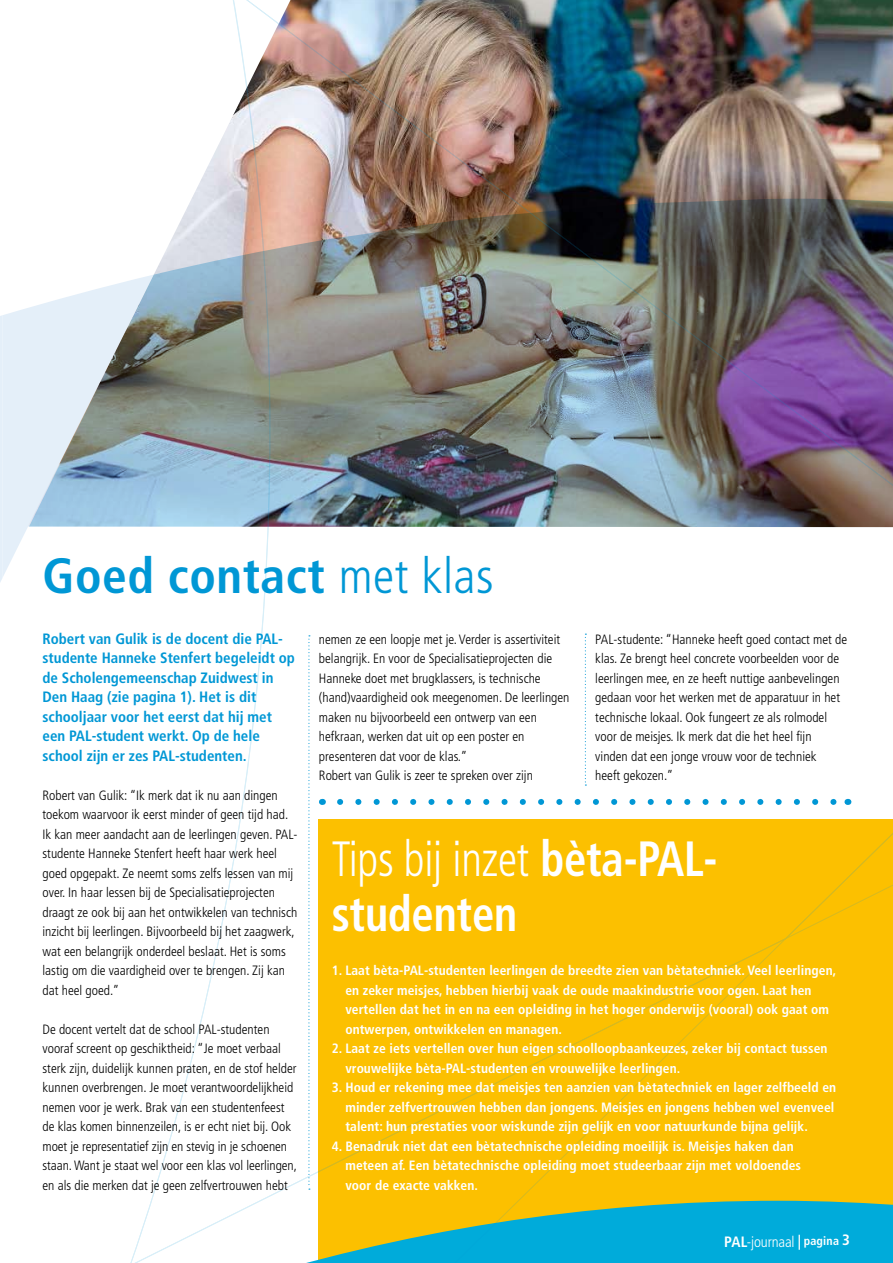
<style>
.page{position:relative;width:893px;height:1263px;background:#fff}
.page>*{position:absolute;margin:0;border:0;box-sizing:border-box;transform-origin:0 0}
.t1{font:700 condensed 49.5px/55.2px "Frutiger";letter-spacing:-.005em;color:#fff;scale:.9 1}
.t2{font:700 condensed 49.5px "Frutiger";letter-spacing:.01em;color:#0097d5}
.t3{font:700 condensed 15px/19.5px "Frutiger";color:#0097d5}
.t4{font:300 condensed 15px "Frutiger";letter-spacing:-.01em;color:#fff}
.t5{font:300 condensed 13.5px/19.5px "Frutiger";color:#000}
.t6{font:700 condensed 13.5px/19.5px "Frutiger";letter-spacing:.005em;color:#fff}
.s1{font-weight:300}
.s2{font-weight:700}
</style>
<div class="page">
<svg style="left:0;top:281px;width:129px;height:301px"></svg>
<img style="left:129px;top:0;width:764px;height:1263px">
<h1 class="t2" style="left:43px;top:546px;width:452px">Goed contact <span class="s1">met klas</span></h1>
<p class="t3" style="left:43px;top:629px;width:254px">Robert van Gulik is de docent die PAL&shy;studente Hanneke Stenfert begeleidt op de Scholengemeenschap Zuidwest in Den Haag (zie pagina 1). Het is dit schooljaar voor het eerst dat hij met een PAL-student werkt. Op de hele school zijn er zes PAL-studenten.</p>
<p class="t5" style="left:43px;top:785px;width:257px">Robert van Gulik: “Ik merk dat ik nu aan dingen toekom waarvoor ik eerst minder of geen tijd had.<br>Ik kan meer aandacht aan de leerlingen geven. PAL&shy;studente Hanneke Stenfert heeft haar werk heel goed opgepakt. Ze neemt soms zelfs lessen van mij over. In haar lessen bij de Specialisatieprojecten draagt ze ook bij aan het ontwikkelen van technisch inzicht bij leerlingen. Bijvoorbeeld bij het zaagwerk, wat een belangrijk onderdeel beslaat. Het is soms lastig om die vaardigheid over te brengen. Zij kan dat heel goed.”</p>
<p class="t5" style="left:43px;top:1019px;width:256px">De docent vertelt dat de school PAL-studenten vooraf screent op geschiktheid: “Je moet verbaal sterk zijn, duidelijk kunnen praten, en de stof helder kunnen overbrengen. Je moet verantwoordelijkheid nemen voor je werk. Brak van een studentenfeest de klas komen binnenzeilen, is er echt niet bij. Ook moet je representatief zijn en stevig in je schoenen staan. Want je staat wel voor een klas vol leerlingen, en als die merken dat je geen zelfvertrouwen hebt</p>
<p class="t5" style="left:319px;top:629px;width:252px">nemen ze een loopje met je. Verder is assertiviteit belangrijk. En voor de Specialisatieprojecten die Hanneke doet met brugklassers, is technische (hand)vaardigheid ook meegenomen. De leerlingen maken nu bijvoorbeeld een ontwerp van een hefkraan, werken dat uit op een poster en presenteren dat voor de klas.”<br>Robert van Gulik is zeer te spreken over zijn</p>
<p class="t5" style="left:595px;top:629px;width:253px">PAL-studente: “Hanneke heeft goed contact met de klas. Ze brengt heel concrete voorbeelden voor de leerlingen mee, en ze heeft nuttige aanbevelingen gedaan voor het werken met de apparatuur in het technische lokaal. Ook fungeert ze als rolmodel voor de meisjes. Ik merk dat die het heel fijn vinden dat een jonge vrouw voor de techniek<br>heeft gekozen.”</p>
<h1 class="t1" style="left:332px;top:831px;width:430px"><span class="s1">Tips bij inzet</span> bèta-PAL&shy;studenten</h1>
<p class="t6" style="left:345px;top:961px;width:492px;text-indent:-14px">1. Laat bèta-PAL-studenten leerlingen de breedte zien van bètatechniek. Veel leerlingen, en zeker meisjes, hebben hierbij vaak de oude maakindustrie voor ogen. Laat hen vertellen dat het in en na een opleiding in het hoger onderwijs (vooral) ook gaat om ontwerpen, ontwikkelen en managen.</p>
<p class="t6" style="left:345px;top:1039px;width:484px;text-indent:-14px">2. Laat ze iets vertellen over hun eigen schoolloopbaankeuzes, zeker bij contact tussen vrouwelijke bèta-PAL-studenten en vrouwelijke leerlingen.</p>
<p class="t6" style="left:345px;top:1078px;width:492px;text-indent:-14px">3. Houd er rekening mee dat meisjes ten aanzien van bètatechniek en lager zelfbeeld en minder zelfvertrouwen hebben dan jongens. Meisjes en jongens hebben wel evenveel talent: hun prestaties voor wiskunde zijn gelijk en voor natuurkunde bijna gelijk.</p>
<p class="t6" style="left:345px;top:1136px;width:457px;text-indent:-14px">4. Benadruk niet dat een bètatechnische opleiding moeilijk is. Meisjes haken dan meteen af. Een bètatechnische opleiding moet studeerbaar zijn met voldoendes voor de exacte vakken.</p>
<p class="t4" style="left:724px;top:1233px;width:127px"><span class="s2">PAL</span>-journaal <span class="s2">|</span> <sup>pagina</sup> <span class="s2">3</span></p>
</div>
